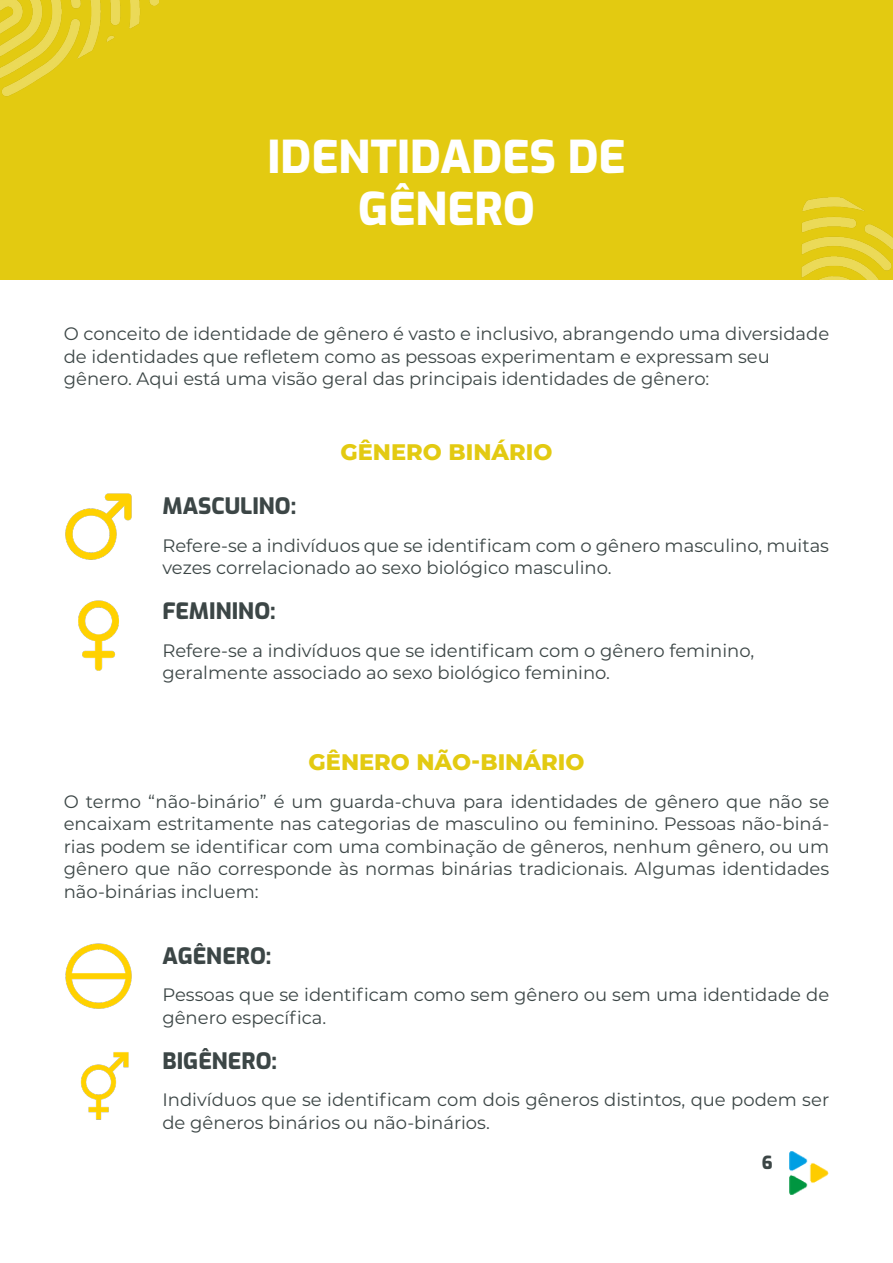
<style>
.page{position:relative;width:893px;height:1263px;background:#fff}
.page>*{position:absolute;margin:0;border:0;box-sizing:border-box;transform-origin:0 0}
.Título__Exo{font:800 45px "Exo";color:#fff}
.Subtítulo__Exo{font:800 22.5px "Exo";color:#3c4646}
.Texto_Corrido__Montserrart{font:800 22.5px "Montserrat";color:#e3ca11}
.Texto_Corrido__Montserrart-2{font:18px/22.5px "Montserrat";color:#3c4646}
.t1{font:800 18px "Exo";color:#3c4646}
</style>
<div class="page">
<img style="left:789px;top:1151px;width:39px;height:44px">
<div style="left:0;top:0;width:893px;height:279px;background:#e3ca11"></div>
<img style="left:802px;top:198px;width:91px;height:81px">
<img style="left:0;top:0;width:158px;height:97px">
<img style="left:65px;top:493px;width:67px;height:67px">
<img style="left:78px;top:600px;width:41px;height:70px">
<img style="left:65px;top:943px;width:67px;height:66px">
<img style="left:80px;top:1052px;width:49px;height:67px">
<p class="Título__Exo" style="left:267px;top:122px;width:360px">IDENTIDADES DE</p>
<p class="Título__Exo" style="left:358px;top:174px;width:178px">GÊNERO</p>
<p class="Texto_Corrido__Montserrart-2" style="left:64px;top:322px;width:767px">O conceito de identidade de gênero é vasto e inclusivo, abrangendo uma diversidade de identidades que refletem como as pessoas experimentam e expressam seu</p>
<p class="Texto_Corrido__Montserrart-2" style="left:64px;top:367px;width:647px">gênero. Aqui está uma visão geral das principais identidades de gênero:</p>
<p class="Texto_Corrido__Montserrart" style="left:340px;top:436px;width:213px">GÊNERO BINÁRIO</p>
<p class="Subtítulo__Exo" style="left:162px;top:489px;width:135px">MASCULINO:</p>
<p class="Texto_Corrido__Montserrart-2" style="left:162px;top:534px;width:668px">Refere-se a indivíduos que se identificam com o gênero masculino, muitas vezes correlacionado ao sexo biológico masculino.</p>
<p class="Subtítulo__Exo" style="left:162px;top:594px;width:115px">FEMININO:</p>
<p class="Texto_Corrido__Montserrart-2" style="left:162px;top:639px;width:593px">Refere-se a indivíduos que se identificam com o gênero feminino,</p>
<p class="Texto_Corrido__Montserrart-2" style="left:162px;top:661px;width:449px">geralmente associado ao sexo biológico feminino.</p>
<p class="Texto_Corrido__Montserrart" style="left:309px;top:746px;width:277px">GÊNERO NÃO-BINÁRIO</p>
<p class="Texto_Corrido__Montserrart-2" style="left:64px;top:789px;width:767px;text-align:justify">O termo “não-binário” é um guarda-chuva para identidades de gênero que não se encaixam estritamente nas categorias de masculino ou feminino. Pessoas não-biná&shy;rias podem se identificar com uma combinação de gêneros, nenhum gênero, ou um gênero que não corresponde às normas binárias tradicionais. Algumas identidades não-binárias incluem:</p>
<p class="Subtítulo__Exo" style="left:162px;top:938px;width:111px">AGÊNERO:</p>
<p class="Texto_Corrido__Montserrart-2" style="left:162px;top:983px;width:668px">Pessoas que se identificam como sem gênero ou sem uma identidade de gênero específica.</p>
<p class="Subtítulo__Exo" style="left:162px;top:1043px;width:116px">BIGÊNERO:</p>
<p class="Texto_Corrido__Montserrart-2" style="left:162px;top:1088px;width:668px">Indivíduos que se identificam com dois gêneros distintos, que podem ser de gêneros binários ou não-binários.</p>
<p class="t1" style="left:762px;top:1149px;width:12px">6</p>
</div>
